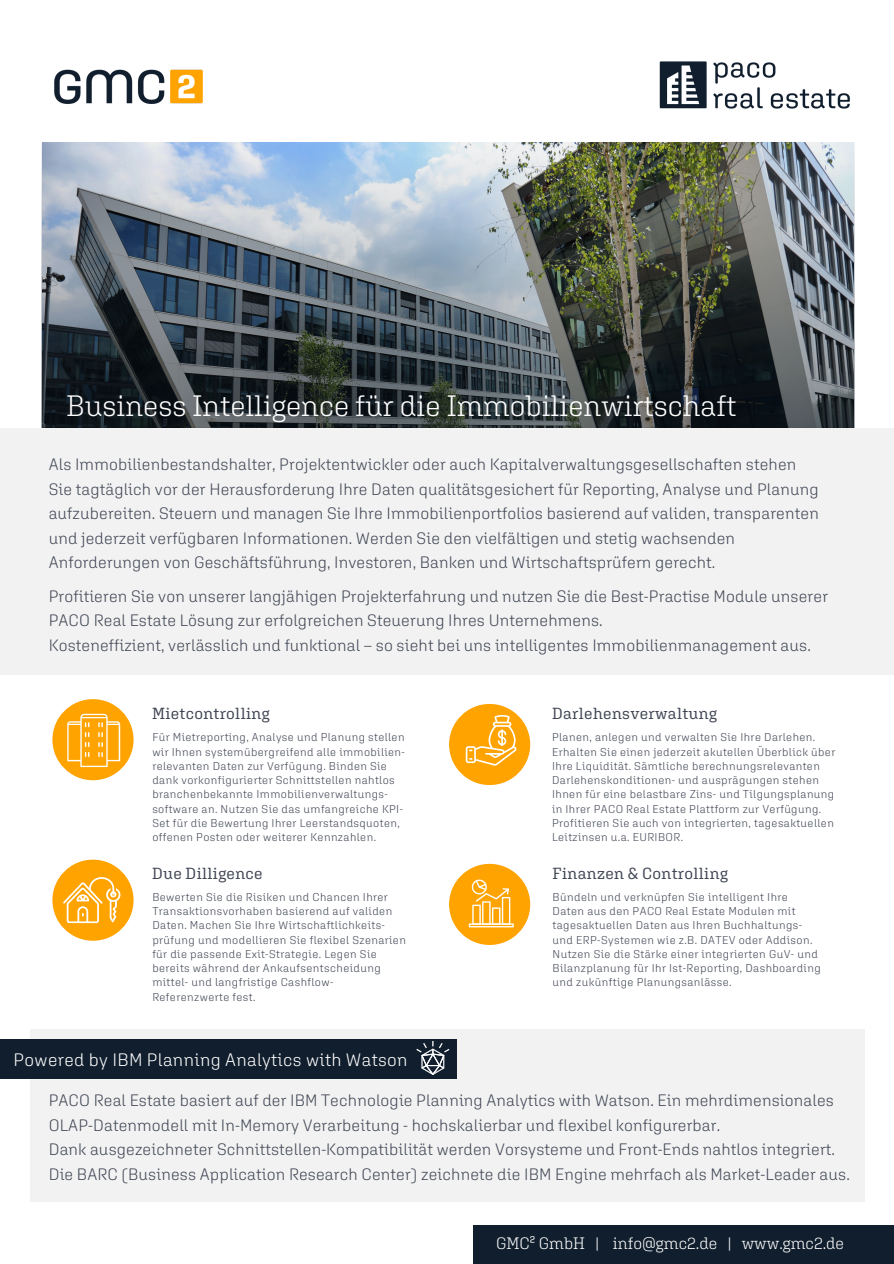
<style>
.page{position:relative;width:894px;height:1264px;background:#fff}
.page>*{position:absolute;margin:0;border:0;box-sizing:border-box;transform-origin:0 0}
.t1{font:300 29.4px "Aglet Slab";color:#fff}
.t2{font:300 18px "Aglet Sans";letter-spacing:.02em;color:#fefefe}
.t3{font:300 16.5px/24.8px "Aglet Sans";letter-spacing:.01em;color:#404654}
.t4{font:300 16.5px "Aglet Slab";color:#fff}
.t5{font:16.05px "Aglet Slab";letter-spacing:.02em;color:#404654}
.t6{font:300 11.4px/14.2px "Aglet Sans";letter-spacing:.035em;color:#404654}
</style>
<div class="page">
<div style="left:449px;top:704px;width:81px;height:81px;background:#ffa300;border-radius:50%"></div>
<div style="left:30px;top:1029px;width:834px;height:172px;background:#f2f2f2"></div>
<div style="left:0;top:1039px;width:457px;height:40px;background:#101e2d"></div>
<div style="left:52px;top:859px;width:81px;height:81px;background:#ffa300;border-radius:50%"></div>
<div style="left:52px;top:699px;width:81px;height:81px;background:#ffa300;border-radius:50%"></div>
<svg style="left:416px;top:1041px;width:33px;height:33px"></svg>
<div style="left:473px;top:1225px;width:420px;height:38px;background:#101e2d"></div>
<svg style="left:465px;top:715px;width:51px;height:50px"></svg>
<svg style="left:63px;top:877px;width:57px;height:46px"></svg>
<svg style="left:67px;top:713px;width:53px;height:54px"></svg>
<div style="left:449px;top:863px;width:81px;height:82px;background:#ffa300;border-radius:50%"></div>
<svg style="left:468px;top:923px;width:45px;height:4px"></svg>
<hr style="left:470px;top:924px;width:42px;height:2px;background:#fefefe">
<svg style="left:471px;top:879px;width:39px;height:45px"></svg>
<img style="left:54px;top:69px;width:149px;height:35px">
<div style="left:0;top:428px;width:893px;height:246px;background:#f2f2f2"></div>
<img style="left:42px;top:142px;width:812px;height:285px">
<img style="left:659px;top:61px;width:191px;height:48px">
<p class="t1" style="left:66px;top:388px;width:671px">Business Intelligence für die Immobilienwirtschaft</p>
<p class="t3" style="left:49px;top:451px;width:749px">Als Immobilienbestandshalter, Projektentwickler oder auch Kapitalverwaltungsgesellschaften stehen</p>
<p class="t3" style="left:49px;top:476px;width:771px">Sie tagtäglich vor der Herausforderung Ihre Daten qualitätsgesichert für Reporting, Analyse und Planung aufzubereiten. Steuern und managen Sie Ihre Immobilienportfolios basierend auf validen, transparenten</p>
<p class="t3" style="left:49px;top:525px;width:687px">und jederzeit verfügbaren Informationen. Werden Sie den vielfältigen und stetig wachsenden</p>
<p class="t3" style="left:49px;top:549px;width:668px">Anforderungen von Geschäftsführung, Investoren, Banken und Wirtschaftsprüfern gerecht.</p>
<p class="t3" style="left:49px;top:583px;width:780px">Profitieren Sie von unserer langjähigen Projekterfahrung und nutzen Sie die Best-Practise Module unserer</p>
<p class="t3" style="left:49px;top:607px;width:555px">PACO Real Estate Lösung zur erfolgreichen Steuerung Ihres Unternehmens.</p>
<p class="t3" style="left:49px;top:632px;width:763px">Kosteneffizient, verlässlich und funktional – so sieht bei uns intelligentes Immobilienmanagement aus.</p>
<p class="t5" style="left:152px;top:704px;width:119px">Mietcontrolling</p>
<p class="t5" style="left:552px;top:704px;width:166px">Darlehensverwaltung</p>
<p class="t6" style="left:152px;top:730px;width:254px">Für Mietreporting, Analyse und Planung stellen wir Ihnen systemübergreifend alle immobilien&shy;relevanten Daten zur Verfügung. Binden Sie dank vorkonfigurierter Schnittstellen nahtlos branchenbekannte Immobilienverwaltungs&shy;software an. Nutzen Sie das umfangreiche KPI-Set für die Bewertung Ihrer Leerstandsquoten, offenen Posten oder weiterer Kennzahlen.</p>
<p class="t6" style="left:552px;top:730px;width:285px">Planen, anlegen und verwalten Sie Ihre Darlehen.<br>Erhalten Sie einen jederzeit akutellen Überblick über Ihre Liquidität. Sämtliche berechnungsrelevanten Darlehenskonditionen- und ausprägungen stehen Ihnen für eine belastbare Zins- und Tilgungsplanung in Ihrer PACO Real Estate Plattform zur Verfügung.<br>Profitieren Sie auch von integrierten, tagesaktuellen Leitzinsen u.a. EURIBOR.</p>
<p class="t5" style="left:152px;top:863px;width:112px">Due Dilligence</p>
<p class="t5" style="left:552px;top:863px;width:177px">Finanzen &amp; Controlling</p>
<p class="t6" style="left:152px;top:889px;width:255px">Bewerten Sie die Risiken und Chancen Ihrer Transaktionsvorhaben basierend auf validen Daten. Machen Sie Ihre Wirtschaftlichkeits&shy;prüfung und modellieren Sie flexibel Szenarien für die passende Exit-Strategie. Legen Sie bereits während der Ankaufsentscheidung mittel- und langfristige Cashflow-Referenzwerte fest.</p>
<p class="t6" style="left:552px;top:889px;width:269px">Bündeln und verknüpfen Sie intelligent Ihre Daten aus den PACO Real Estate Modulen mit tagesaktuellen Daten aus Ihren Buchhaltungs&shy;und ERP-Systemen wie z.B. DATEV oder Addison.<br>Nutzen Sie die Stärke einer integrierten GuV- und Bilanzplanung für Ihr Ist-Reporting, Dashboarding und zukünftige Planungsanlässe.</p>
<p class="t2" style="left:14px;top:1048px;width:395px">Powered by IBM Planning Analytics with Watson</p>
<p class="t3" style="left:49px;top:1087px;width:786px">PACO Real Estate basiert auf der IBM Technologie Planning Analytics with Watson. Ein mehrdimensionales<br>OLAP-Datenmodell mit In-Memory Verarbeitung - hochskalierbar und flexibel konfigurerbar.</p>
<p class="t3" style="left:49px;top:1136px;width:802px">Dank ausgezeichneter Schnittstellen-Kompatibilität werden Vorsysteme und Front-Ends nahtlos integriert.<br>Die BARC (Business Application Research Center) zeichnete die IBM Engine mehrfach als Market-Leader aus.</p>
<p class="t4" style="left:496px;top:1233px;width:349px">GMC² GmbH | info@gmc2.de | www.gmc2.de</p>
</div>
